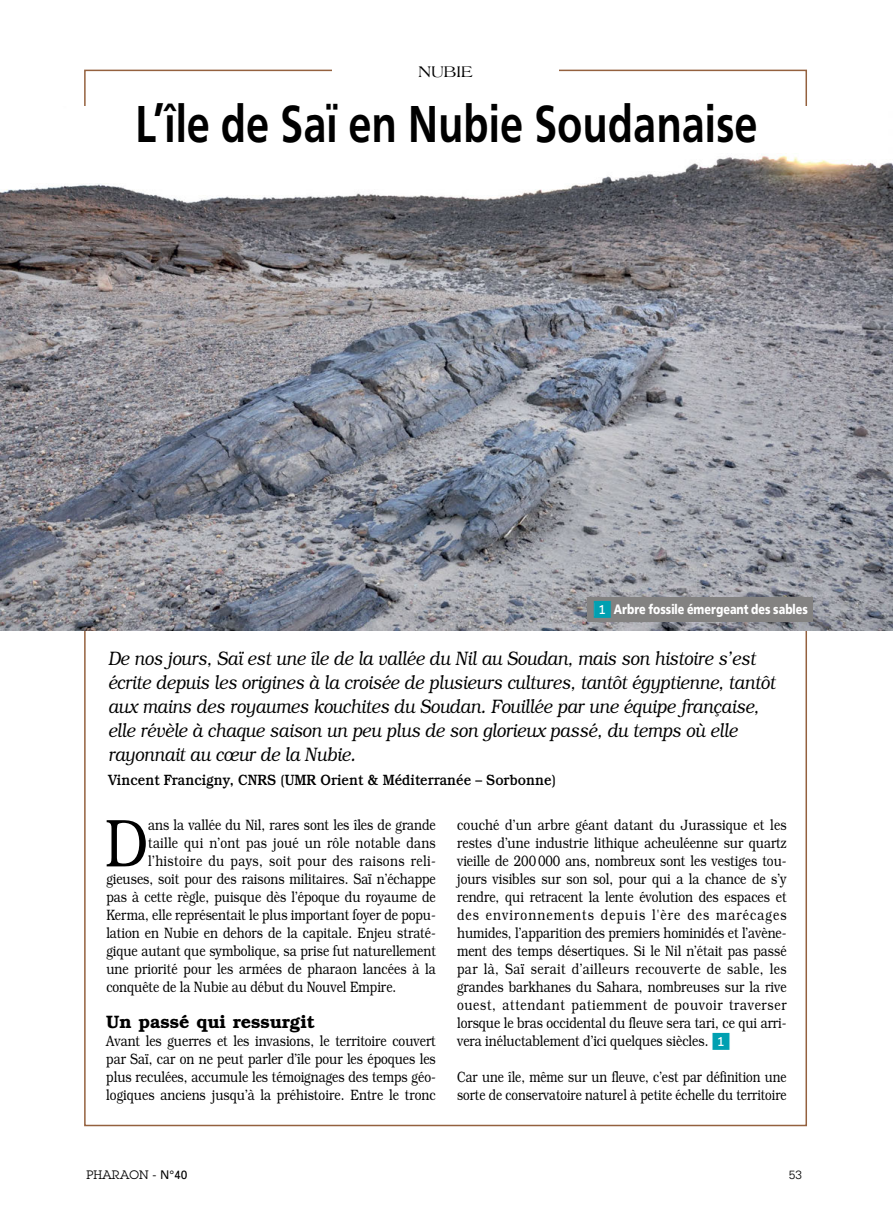
<style>
.page{position:relative;width:893px;height:1212px;background:#fff}
.page>*{position:absolute;margin:0;border:0;box-sizing:border-box;transform-origin:0 0}
.t1{font:300 67.8px "Bookman";color:#000;scale:.8 1}
.t2{font:500 54px "Frutus T";color:#000;scale:.8 1}
.t3{font:italic 300 19.5px/24px "Bookman";color:#000;scale:.85 1}
.t4{font:600 18px "Bookman";color:#000}
.t5{font:16.5px "Americana";color:#000}
.t6{font:300 15px/18px "Bookman";color:#000;text-align:justify;scale:.8 1}
.t7{font:300 15px/18px "Bookman";color:#000;scale:.78 1}
.t8{font:500 15px "Bookman";color:#000;scale:.9 1}
.t9{font:300 15px "Bookman";letter-spacing:.03em;color:#000;scale:.8 1}
.t10{font:300 15px "Bookman";letter-spacing:.02em;color:#000;scale:.8 1}
.t11{font:700 14.25px "Frutus T";color:#fff;scale:.8 1}
.t12{font:12px "Lubalin Graph";color:#000}
.t13{font:300 12px "Univers";color:#000}
.s1{font-family:"Univers"}
</style>
<div class="page">
<img style="left:0;top:153px;width:893px;height:477px">
<div style="left:587px;top:598px;width:225px;height:24px;background:#838281"></div>
<div style="left:594px;top:603px;width:15px;height:12px;background:#fff"></div>
<p class="t5" style="left:418px;top:65px;width:56px">NUBIE</p>
<h2 class="t2" style="left:135px;top:92px;width:780px">L’île de Saï en Nubie Soudanaise</h2>
<p class="t11" style="left:614px;top:601px;width:244px">Arbre fossile émergeant des sables</p>
<p class="t3" style="left:108px;top:646px;width:786px">De nos jours, Saï est une île de la vallée du Nil au Soudan, mais son histoire s’est écrite depuis les origines à la croisée de plusieurs cultures, tantôt égyptienne, tantôt aux mains des royaumes kouchites du Soudan. Fouillée par une équipe française, elle révèle à chaque saison un peu plus de son glorieux passé, du temps où elle rayonnait au cœur de la Nubie.</p>
<p class="t8" style="left:108px;top:775px;width:499px">Vincent Francigny, CNRS (UMR Orient &amp; Méditerranée – Sorbonne)</p>
<h1 class="t1" style="left:105px;top:803px;width:56px">D</h1>
<p class="t6" style="left:148px;top:816px;width:361px">ans la vallée du Nil, rares sont les îles de grande</p>
<p class="t10" style="left:148px;top:834px;width:361px">taille qui n’ont pas joué un rôle notable dans</p>
<p class="t9" style="left:148px;top:852px;width:361px">l’histoire du pays, soit pour des raisons reli-</p>
<p class="t6" style="left:106px;top:870px;width:413px">gieuses, soit pour des raisons militaires. Saï n’échappe</p>
<p class="t6" style="left:106px;top:888px;width:413px">pas à cette règle, puisque dès l’époque du royaume de</p>
<p class="t6" style="left:106px;top:906px;width:413px">Kerma, elle représentait le plus important foyer de popu-</p>
<p class="t6" style="left:106px;top:924px;width:413px">lation en Nubie en dehors de la capitale. Enjeu straté-</p>
<p class="t6" style="left:106px;top:942px;width:413px">gique autant que symbolique, sa prise fut naturellement</p>
<p class="t6" style="left:106px;top:960px;width:413px">une priorité pour les armées de pharaon lancées à la</p>
<p class="t6" style="left:106px;top:978px;width:364px">conquête de la Nubie au début du Nouvel Empire.</p>
<p class="t4" style="left:106px;top:1012px;width:210px">Un passé qui ressurgit</p>
<p class="t6" style="left:106px;top:1032px;width:413px">Avant les guerres et les invasions, le territoire couvert par Saï, car on ne peut parler d’île pour les époques les plus reculées, accumule les témoignages des temps géo&shy;logiques anciens jusqu’à la préhistoire. Entre le tronc</p>
<p class="t6" style="left:457px;top:816px;width:413px">couché d’un arbre géant datant du Jurassique et les restes d’une industrie lithique acheuléenne sur quartz vieille de 200 000 ans, nombreux sont les vestiges tou&shy;jours visibles sur son sol, pour qui a la chance de s’y rendre, qui retracent la lente évolution des espaces et des environnements depuis l'ère des marécages humides, l’apparition des premiers hominidés et l’avène&shy;ment des temps désertiques. Si le Nil n’était pas passé par là, Saï serait d’ailleurs recouverte de sable, les grandes barkhanes du Sahara, nombreuses sur la rive ouest, attendant patiemment de pouvoir traverser lorsque le bras occidental du fleuve sera tari, ce qui arri&shy;vera inéluctablement d’ici quelques siècles.</p>
<p class="t7" style="left:457px;top:1068px;width:424px">Car une île, même sur un fleuve, c’est par définition une sorte de conservatoire naturel à petite échelle du territoire</p>
<p class="t12" style="left:87px;top:1167px;width:102px">PHARAON <span class="s1">- N°40</span></p>
<p class="t13" style="left:789px;top:1170px;width:15px">53</p>
</div>
